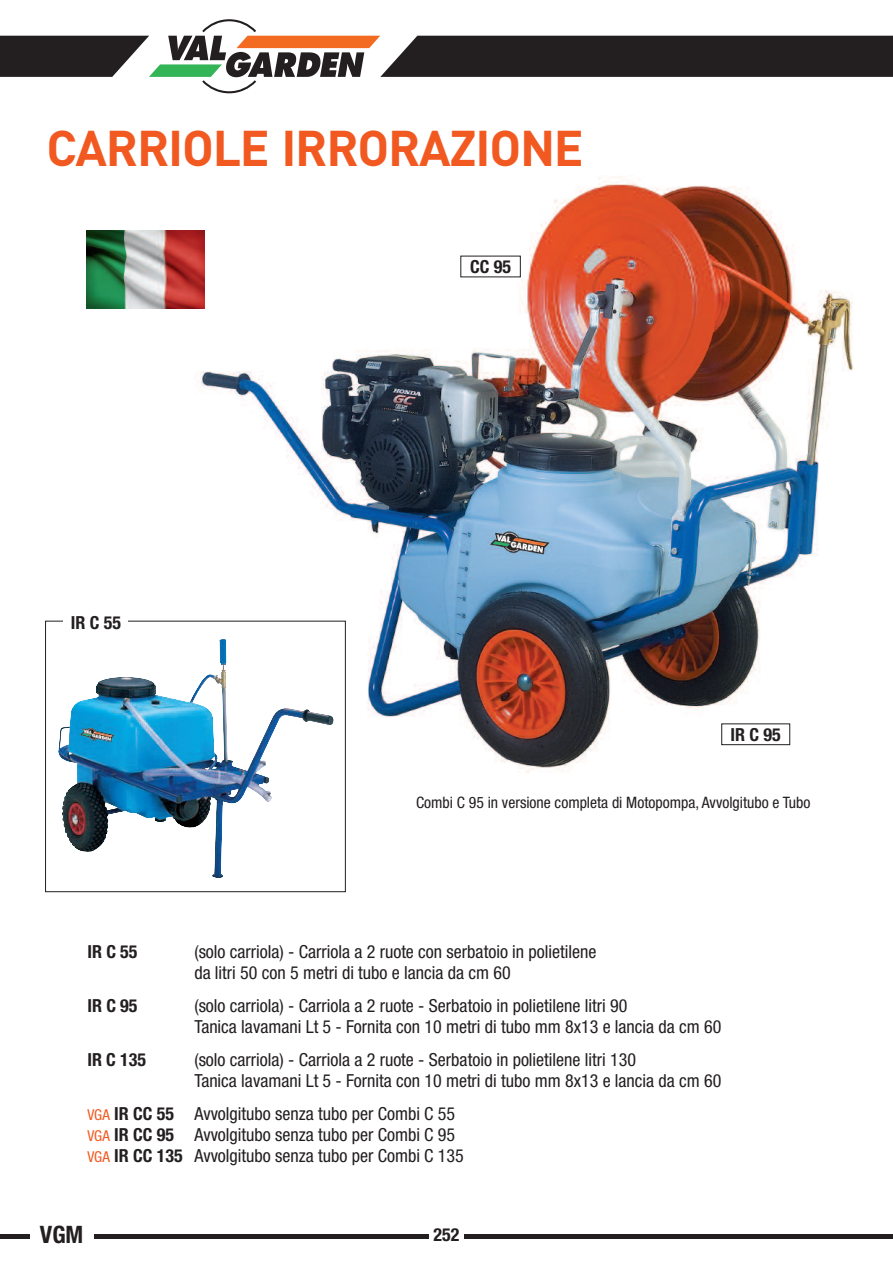
<style>
.page{position:relative;width:893px;height:1263px;background:#fff}
.page>*{position:absolute;margin:0;border:0;box-sizing:border-box;transform-origin:0 0}
.t1{font:700 49.5px "DIN";letter-spacing:-.025em;color:#f15921}
.t2{font:700 condensed 24px "Helvetica Neue";color:#231f20}
.t3{font:condensed 18px/21px "Helvetica Neue";color:#231f20}
.t4{font:700 condensed 18px "Helvetica Neue";color:#231f20}
.t5{font:condensed 15.75px "Helvetica Neue";color:#231f20}
.s1{font-size:15px;color:#f15921}
.s2{font-weight:700}
</style>
<div class="page">
<hr style="left:0;top:1234px;width:893px;height:4px;background:#231f20">
<svg style="left:0;top:19px;width:893px;height:74px"></svg>
<div style="left:429px;top:1226px;width:34px;height:29px;background:#fff"></div>
<div style="left:30px;top:1226px;width:64px;height:22px;background:#fff"></div>
<img style="left:195px;top:176px;width:659px;height:597px">
<div style="left:722px;top:724px;width:68px;height:21px;background:#fff"></div>
<div style="left:721px;top:724px;width:69px;height:21px;border:1px solid #231f20"></div>
<div style="left:46px;top:621px;width:299px;height:271px;background:#fff"></div>
<img style="left:60px;top:639px;width:274px;height:239px">
<div style="left:45px;top:621px;width:301px;height:271px;border:1px solid #231f20"></div>
<div style="left:64px;top:612px;width:64px;height:21px;background:#fff"></div>
<div style="left:461px;top:256px;width:59px;height:21px;background:#fff"></div>
<img style="left:87px;top:230px;width:117px;height:78px">
<h1 class="t1" style="left:47px;top:120px;width:539px">CARRIOLE IRRORAZIONE</h1>
<p class="t4" style="left:71px;top:616px;width:52px">IR C 55</p>
<p class="t4" style="left:470px;top:260px;width:42px">CC 95</p>
<p class="t4" style="left:731px;top:728px;width:52px">IR C 95</p>
<p class="t5" style="left:416px;top:796px;width:396px">Combi C 95 in versione completa di Motopompa, Avvolgitubo e Tubo</p>
<p class="t4" style="left:87px;top:945px;width:52px">IR C 55</p>
<p class="t3" style="left:194px;top:942px;width:404px">(solo carriola) - Carriola a 2 ruote con serbatoio in polietilene da litri 50 con 5 metri di tubo e lancia da cm 60</p>
<p class="t4" style="left:87px;top:999px;width:52px">IR C 95</p>
<p class="t3" style="left:194px;top:996px;width:529px">(solo carriola) - Carriola a 2 ruote - Serbatoio in polietilene litri 90<br>Tanica lavamani Lt 5 - Fornita con 10 metri di tubo mm 8x13 e lancia da cm 60</p>
<p class="t4" style="left:87px;top:1053px;width:60px">IR C 135</p>
<p class="t3" style="left:194px;top:1050px;width:529px">(solo carriola) - Carriola a 2 ruote - Serbatoio in polietilene litri 130<br>Tanica lavamani Lt 5 - Fornita con 10 metri di tubo mm 8x13 e lancia da cm 60</p>
<p class="t3" style="left:87px;top:1104px;width:378px"><span class="s1">VGA</span> <span class="s2">IR CC 55</span> Avvolgitubo senza tubo per Combi C 55<br><span class="s1">VGA</span> <span class="s2">IR CC 95</span> Avvolgitubo senza tubo per Combi C 95<br><span class="s1">VGA</span> <span class="s2">IR CC 135</span> Avvolgitubo senza tubo per Combi C 135</p>
<h2 class="t2" style="left:40px;top:1226px;width:45px">VGM</h2>
<p class="t4" style="left:434px;top:1228px;width:27px">252</p>
</div>
